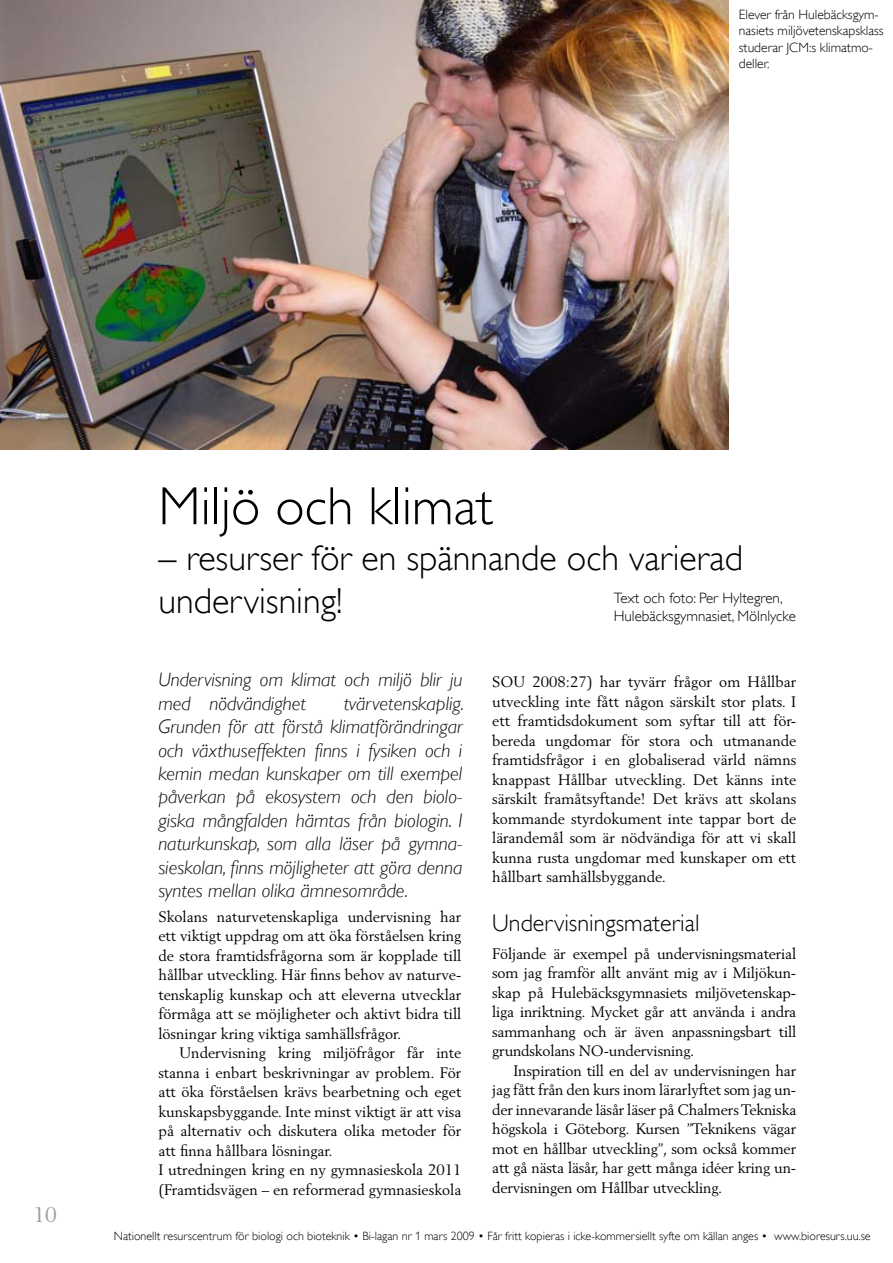
<style>
.page{position:relative;width:893px;height:1263px;background:#fff}
.page>*{position:absolute;margin:0;border:0;box-sizing:border-box;transform-origin:0 0}
.t1{font:300 54px "Gill Alt One";color:#000}
.t2{font:300 36px/43.2px "Gill Alt One";color:#000}
.t3{font:300 24px "Gill Alt One";color:#000}
.t4{font:21px "Berling";color:#9c9d9f}
.t5{font:italic 300 19.5px/23.4px "Gill Alt One";color:#000}
.t6{font:15px/19.5px "Berling";color:#000;text-align:justify}
.t7{font:300 15px/18px "Gill Alt One";color:#000}
.t8{font:300 13.5px/16.2px "Gill Alt One";color:#000}
.t9{font:300 12px "Gill Alt One";color:#000}
</style>
<div class="page">
<img style="left:0;top:0;width:728px;height:450px">
<p class="t8" style="left:739px;top:7px;width:146px">Elever från Hulebäcksgym&shy;nasiets miljövetenskapsklass studerar JCM:s klimatmo&shy;deller.</p>
<h3 class="t4" style="left:34px;top:1202px;width:25px">10</h3>
<h1 class="t1" style="left:158px;top:475px;width:336px">Miljö och klimat</h1>
<h2 class="t2" style="left:158px;top:536px;width:586px">– resurser för en spännande och varierad undervisning!</h2>
<p class="t7" style="left:614px;top:588px;width:184px">Text och foto: Per Hyltegren,<br>Hulebäcksgymnasiet, Mölnlycke</p>
<h3 class="t5" style="left:158px;top:668px;width:305px">Undervisning om klimat och miljö blir ju med nödvändighet</h3>
<p class="t5" style="left:158px;top:691px;width:307px;text-align:justify;text-indent:185px">tvärvetenskaplig.<br>Grunden för att förstå klimatförändringar och växthuseffekten finns i fysiken och i kemin medan kunskaper om till exempel påverkan på ekosystem och den biolo&shy;giska mångfalden hämtas från biologin. I naturkunskap, som alla läser på gymna&shy;sieskolan, finns möjligheter att göra denna syntes mellan olika ämnesområde.</p>
<p class="t6" style="left:158px;top:906px;width:304px">Skolans naturvetenskapliga undervisning har ett viktigt uppdrag om att öka förståelsen kring de stora framtidsfrågorna som är kopplade till hållbar utveckling. Här finns behov av naturve&shy;tenskaplig kunskap och att eleverna utvecklar förmåga att se möjligheter och aktivt bidra till lösningar kring viktiga samhällsfrågor.</p>
<p class="t6" style="left:158px;top:1043px;width:304px;text-align:left;text-indent:21px">Undervisning kring miljöfrågor får inte stanna i enbart beskrivningar av problem. För att öka förståelsen krävs bearbetning och eget kunskapsbyggande. Inte minst viktigt är att visa på alternativ och diskutera olika metoder för att finna hållbara lösningar.<br>I utredningen kring en ny gymnasieskola 2011 (Framtidsvägen – en reformerad gymnasieskola</p>
<p class="t6" style="left:492px;top:672px;width:306px">SOU 2008:27) har tyvärr frågor om Hållbar utveckling inte fått någon särskilt stor plats. I ett framtidsdokument som syftar till att för&shy;bereda ungdomar för stora och utmanande framtidsfrågor i en globaliserad värld nämns knappast Hållbar utveckling. Det känns inte särskilt framåtsyftande! Det krävs att skolans kommande styrdokument inte tappar bort de lärandemål som är nödvändiga för att vi skall kunna rusta ungdomar med kunskaper om ett hållbart samhällsbyggande.</p>
<h3 class="t3" style="left:492px;top:909px;width:209px">Undervisningsmaterial</h3>
<p class="t6" style="left:492px;top:943px;width:306px">Följande är exempel på undervisningsmaterial som jag framför allt använt mig av i Miljökun&shy;skap på Hulebäcksgymnasiets miljövetenskap&shy;liga inriktning. Mycket går att använda i andra sammanhang och är även anpassningsbart till grundskolans NO-undervisning.</p>
<p class="t6" style="left:492px;top:1060px;width:306px;text-indent:21px">Inspiration till en del av undervisningen har jag fått från den kurs inom lärarlyftet som jag un&shy;der innevarande läsår läser på Chalmers Tekniska högskola i Göteborg. Kursen ”Teknikens vägar mot en hållbar utveckling”, som också kommer att gå nästa läsår, har gett många idéer kring un&shy;dervisningen om Hållbar utveckling.</p>
<p class="t9" style="left:114px;top:1229px;width:758px">Nationellt resurscentrum för biologi och bioteknik • Bi-lagan nr 1 mars 2009 • Får fritt kopieras i icke-kommersiellt syfte om källan anges • www.bioresurs.uu.se</p>
</div>
